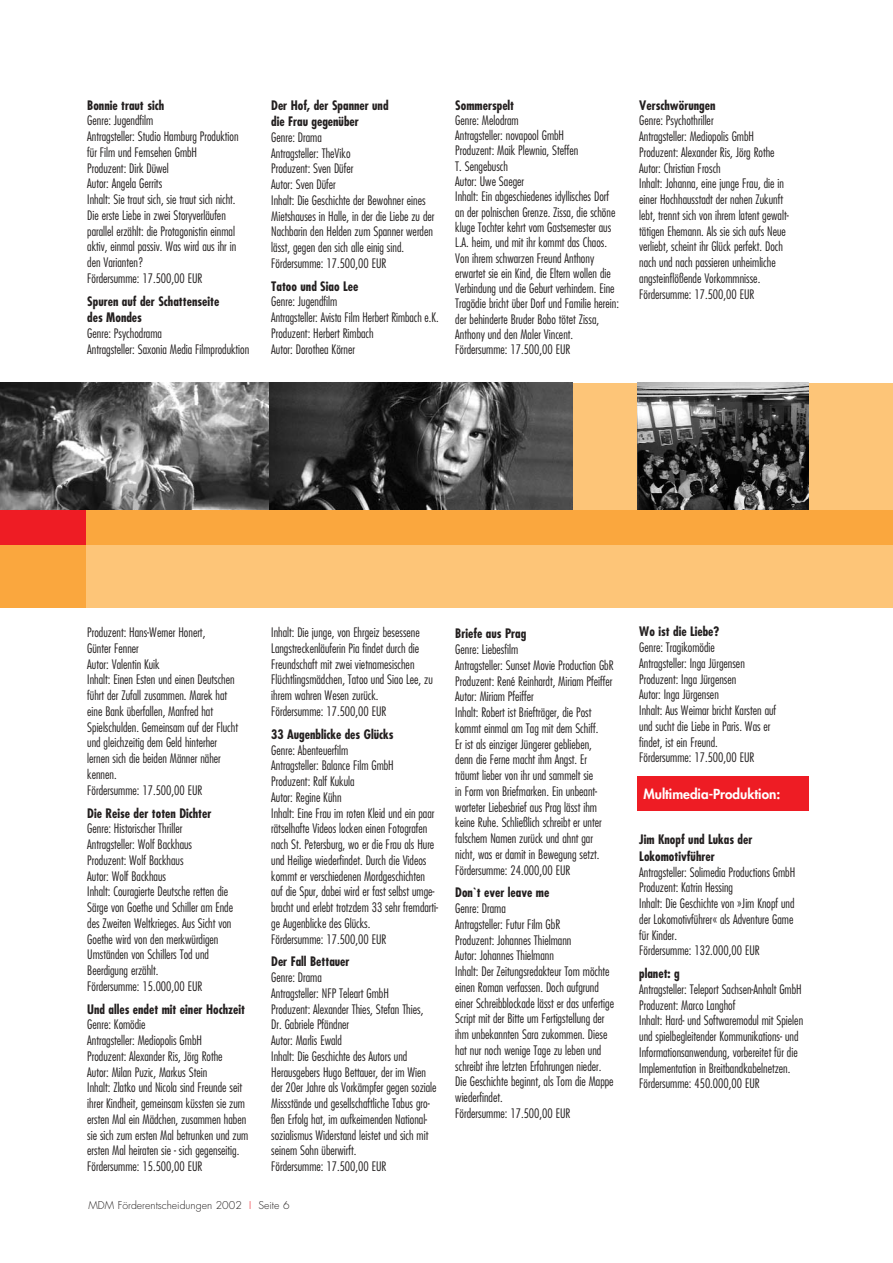
<style>
.page{position:relative;width:893px;height:1263px;background:#fff}
.page>*{position:absolute;margin:0;border:0;box-sizing:border-box;transform-origin:0 0}
.t1{font:800 13.5px "Futura";color:#fff}
.t2{font:300 condensed 12.75px/15.8px "Futura";color:#231f1f}
.t3{font:700 condensed 12.75px/16.5px "Futura";color:#231f1f}
.t4{font:300 10.5px "Futura";color:#231f1f}
.s1{color:#ee1c24}
</style>
<div class="page">
<div style="left:637px;top:777px;width:172px;height:34px;background:#ee1c24"></div>
<div style="left:0;top:383px;width:892px;height:225px;background:#fdc578"></div>
<div style="left:0;top:506px;width:86px;height:102px;background:#faa73e"></div>
<img style="left:0;top:383px;width:270px;height:127px">
<svg style="left:270px;top:383px;width:302px;height:127px;background:#414141"></svg>
<img style="left:637px;top:383px;width:172px;height:127px">
<div style="left:0;top:510px;width:892px;height:34px;background:#faa73e"></div>
<div style="left:0;top:510px;width:86px;height:34px;background:#ee1c24"></div>
<p class="t3" style="left:87px;top:98px;width:78px">Bonnie traut sich</p>
<p class="t2" style="left:87px;top:114px;width:153px">Genre: Jugendfilm<br>Antragsteller: Studio Hamburg Produktion für Film und Fernsehen GmbH<br>Produzent: Dirk Düwel<br>Autor: Angela Gerrits<br>Inhalt: Sie traut sich, sie traut sich nicht.<br>Die erste Liebe in zwei Storyverläufen parallel erzählt: die Protagonistin einmal aktiv, einmal passiv. Was wird aus ihr in den Varianten?<br>Fördersumme: 17.500,00 EUR</p>
<p class="t3" style="left:87px;top:294px;width:134px">Spuren auf der Schattenseite des Mondes</p>
<p class="t2" style="left:87px;top:326px;width:163px">Genre: Psychodrama<br>Antragsteller: Saxonia Media Filmproduktion</p>
<p class="t3" style="left:271px;top:98px;width:119px">Der Hof, der Spanner und die Frau gegenüber</p>
<p class="t2" style="left:271px;top:130px;width:165px">Genre: Drama<br>Antragsteller: TheViko<br>Produzent: Sven Düfer<br>Autor: Sven Düfer<br>Inhalt: Die Geschichte der Bewohner eines<br>Mietshauses in Halle, in der die Liebe zu der<br>Nachbarin den Helden zum Spanner werden lässt, gegen den sich alle einig sind.<br>Fördersumme: 17.500,00 EUR</p>
<p class="t3" style="left:271px;top:279px;width:89px">Tatoo und Siao Lee</p>
<p class="t2" style="left:271px;top:295px;width:169px">Genre: Jugendfilm<br>Antragsteller: Avista Film Herbert Rimbach e.K.<br>Produzent: Herbert Rimbach<br>Autor: Dorothea Körner</p>
<p class="t3" style="left:455px;top:98px;width:60px">Sommerspelt</p>
<p class="t2" style="left:455px;top:113px;width:165px;line-height:15.3px">Genre: Melodram<br>Antragsteller: novapool GmbH<br>Produzent: Maik Plewnia, Steffen<br>T. Sengebusch<br>Autor: Uwe Saeger<br>Inhalt: Ein abgeschiedenes idyllisches Dorf an der polnischen Grenze. Zissa, die schöne kluge Tochter kehrt vom Gastsemester aus L.A. heim, und mit ihr kommt das Chaos.<br>Von ihrem schwarzen Freund Anthony erwartet sie ein Kind, die Eltern wollen die Verbindung und die Geburt verhindern. Eine Tragödie bricht über Dorf und Familie herein: der behinderte Bruder Bobo tötet Zissa, Anthony und den Maler Vincent.<br>Fördersumme: 17.500,00 EUR</p>
<p class="t3" style="left:639px;top:98px;width:78px">Verschwörungen</p>
<p class="t2" style="left:639px;top:114px;width:151px">Genre: Psychothriller<br>Antragsteller: Mediopolis GmbH Produzent: Alexander Ris, Jörg Rothe Autor: Christian Frosch<br>Inhalt: Johanna, eine junge Frau, die in einer Hochhausstadt der nahen Zukunft lebt, trennt sich von ihrem latent gewalt&shy;tätigen Ehemann. Als sie sich aufs Neue verliebt, scheint ihr Glück perfekt. Doch nach und nach passieren unheimliche angsteinflößende Vorkommnisse.<br>Fördersumme: 17.500,00 EUR</p>
<p class="t2" style="left:87px;top:625px;width:152px">Produzent: Hans-Werner Honert,<br>Günter Fenner<br>Autor: Valentin Kuik<br>Inhalt: Einen Esten und einen Deutschen führt der Zufall zusammen. Marek hat eine Bank überfallen, Manfred hat<br>Spielschulden. Gemeinsam auf der Flucht und gleichzeitig dem Geld hinterher lernen sich die beiden Männer näher kennen.<br>Fördersumme: 17.500,00 EUR</p>
<p class="t3" style="left:87px;top:806px;width:126px">Die Reise der toten Dichter</p>
<p class="t2" style="left:87px;top:822px;width:147px">Genre: Historischer Thriller<br>Antragsteller: Wolf Backhaus<br>Produzent: Wolf Backhaus<br>Autor: Wolf Backhaus<br>Inhalt: Couragierte Deutsche retten die<br>Särge von Goethe und Schiller am Ende des Zweiten Weltkrieges. Aus Sicht von<br>Goethe wird von den merkwürdigen<br>Umständen von Schillers Tod und<br>Beerdigung erzählt.<br>Fördersumme: 15.000,00 EUR</p>
<p class="t3" style="left:87px;top:1002px;width:159px">Und alles endet mit einer Hochzeit</p>
<p class="t2" style="left:87px;top:1018px;width:163px">Genre: Komödie<br>Antragsteller: Mediopolis GmbH<br>Produzent: Alexander Ris, Jörg Rothe<br>Autor: Milan Puzic, Markus Stein<br>Inhalt: Zlatko und Nicola sind Freunde seit ihrer Kindheit, gemeinsam küssten sie zum ersten Mal ein Mädchen, zusammen haben sie sich zum ersten Mal betrunken und zum ersten Mal heiraten sie - sich gegenseitig.<br>Fördersumme: 15.500,00 EUR</p>
<p class="t2" style="left:271px;top:625px;width:163px">Inhalt: Die junge, von Ehrgeiz besessene Langstreckenläuferin Pia findet durch die Freundschaft mit zwei vietnamesischen Flüchtlingsmädchen, Tatoo und Siao Lee, zu ihrem wahren Wesen zurück.<br>Fördersumme: 17.500,00 EUR</p>
<p class="t3" style="left:271px;top:727px;width:124px">33 Augenblicke des Glücks</p>
<p class="t2" style="left:271px;top:743px;width:168px">Genre: Abenteuerfilm<br>Antragsteller: Balance Film GmbH<br>Produzent: Ralf Kukula<br>Autor: Regine Kühn<br>Inhalt: Eine Frau im roten Kleid und ein paar rätselhafte Videos locken einen Fotografen nach St. Petersburg, wo er die Frau als Hure und Heilige wiederfindet. Durch die Videos kommt er verschiedenen Mordgeschichten auf die Spur, dabei wird er fast selbst umge&shy;bracht und erlebt trotzdem 33 sehr fremdarti&shy;ge Augenblicke des Glücks.<br>Fördersumme: 17.500,00 EUR</p>
<p class="t3" style="left:271px;top:955px;width:80px">Der Fall Bettauer</p>
<p class="t2" style="left:271px;top:970px;width:167px">Genre: Drama<br>Antragsteller: NFP Teleart GmbH<br>Produzent: Alexander Thies, Stefan Thies, Dr. Gabriele Pfändner<br>Autor: Marlis Ewald<br>Inhalt: Die Geschichte des Autors und Herausgebers Hugo Bettauer, der im Wien der 20er Jahre als Vorkämpfer gegen soziale Missstände und gesellschaftliche Tabus gro&shy;ßen Erfolg hat, im aufkeimenden National&shy;sozialismus Widerstand leistet und sich mit seinem Sohn überwirft.<br>Fördersumme: 17.500,00 EUR</p>
<p class="t4" style="left:88px;top:1201px;width:203px">MDM Förderentscheidungen 2002 <span class="s1">I</span> Seite 6</p>
<p class="t3" style="left:455px;top:626px;width:73px">Briefe aus Prag</p>
<p class="t2" style="left:455px;top:642px;width:160px">Genre: Liebesfilm<br>Antragsteller: Sunset Movie Production GbR Produzent: René Reinhardt, Miriam Pfeiffer Autor: Miriam Pfeiffer<br>Inhalt: Robert ist Briefträger, die Post kommt einmal am Tag mit dem Schiff.<br>Er ist als einziger Jüngerer geblieben,<br>denn die Ferne macht ihm Angst. Er träumt lieber von ihr und sammelt sie<br>in Form von Briefmarken. Ein unbeant&shy;worteter Liebesbrief aus Prag lässt ihm keine Ruhe. Schließlich schreibt er unter falschem Namen zurück und ahnt gar nicht, was er damit in Bewegung setzt.<br>Fördersumme: 24.000,00 EUR</p>
<p class="t3" style="left:455px;top:886px;width:96px">Don`t ever leave me</p>
<p class="t2" style="left:455px;top:901px;width:160px">Genre: Drama<br>Antragsteller: Futur Film GbR<br>Produzent: Johannes Thielmann<br>Autor: Johannes Thielmann<br>Inhalt: Der Zeitungsredakteur Tom möchte einen Roman verfassen. Doch aufgrund einer Schreibblockade lässt er das unfertige Script mit der Bitte um Fertigstellung der ihm unbekannten Sara zukommen. Diese hat nur noch wenige Tage zu leben und schreibt ihre letzten Erfahrungen nieder.<br>Die Geschichte beginnt, als Tom die Mappe wiederfindet.<br>Fördersumme: 17.500,00 EUR</p>
<p class="t3" style="left:639px;top:625px;width:82px">Wo ist die Liebe?</p>
<p class="t2" style="left:639px;top:640px;width:138px">Genre: Tragikomödie<br>Antragsteller: Inga Jürgensen<br>Produzent: Inga Jürgensen<br>Autor: Inga Jürgensen<br>Inhalt: Aus Weimar bricht Karsten auf und sucht die Liebe in Paris. Was er findet, ist ein Freund.<br>Fördersumme: 17.500,00 EUR</p>
<p class="t1" style="left:643px;top:787px;width:138px">Multimedia-Produktion:</p>
<p class="t3" style="left:639px;top:832px;width:115px">Jim Knopf und Lukas der<br>Lokomotivführer</p>
<p class="t2" style="left:639px;top:865px;width:157px">Antragsteller: Solimedia Productions GmbH<br>Produzent: Katrin Hessing<br>Inhalt: Die Geschichte von »Jim Knopf und der Lokomotivführer« als Adventure Game für Kinder.<br>Fördersumme: 132.000,00 EUR</p>
<p class="t3" style="left:639px;top:966px;width:42px">planet: g</p>
<p class="t2" style="left:639px;top:982px;width:165px">Antragsteller: Teleport Sachsen-Anhalt GmbH Produzent: Marco Langhof<br>Inhalt: Hard- und Softwaremodul mit Spielen und spielbegleitender Kommunikations- und Informationsanwendung, vorbereitet für die Implementation in Breitbandkabelnetzen.<br>Fördersumme: 450.000,00 EUR</p>
</div>
